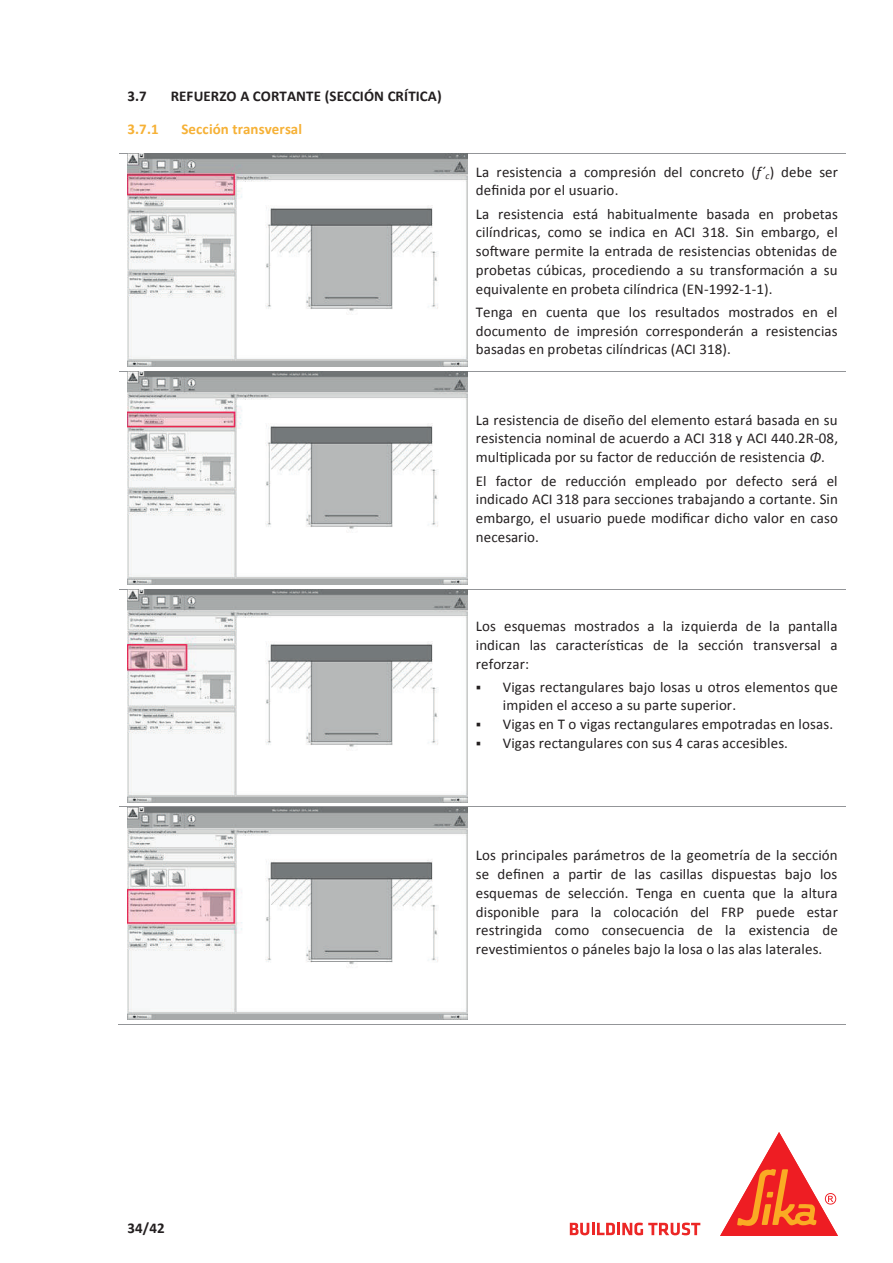
<style>
.page{position:relative;width:893px;height:1263px;background:#fff}
.page>*{position:absolute;margin:0;border:0;box-sizing:border-box;transform-origin:0 0}
.t1{font:15px/18.8px "Calibri";letter-spacing:.005em;color:#231f20;text-align:justify}
.t2{font:700 15px "Calibri";letter-spacing:.01em;color:#231f20}
.t3{font:700 15px "Calibri";letter-spacing:.005em;color:#f6b136}
.s1{font-style:italic}
</style>
<div class="page">
<svg style="left:570px;top:1222px;width:130px;height:13px"></svg>
<svg style="left:720px;top:1132px;width:118px;height:104px"></svg>
<hr style="left:120px;top:153px;width:348px;height:1px;background:#939598">
<hr style="left:469px;top:153px;width:377px;height:1px;background:#939598">
<hr style="left:120px;top:371px;width:348px;height:1px;background:#939598">
<hr style="left:469px;top:371px;width:377px;height:1px;background:#939598">
<hr style="left:120px;top:589px;width:348px;height:1px;background:#939598">
<hr style="left:469px;top:589px;width:377px;height:1px;background:#939598">
<hr style="left:120px;top:806px;width:348px;height:1px;background:#939598">
<hr style="left:469px;top:806px;width:377px;height:1px;background:#939598">
<hr style="left:118px;top:1024px;width:350px;height:1px;background:#939598">
<hr style="left:467px;top:1024px;width:379px;height:1px;background:#939598">
<img style="left:128px;top:154px;width:340px;height:212px">
<img style="left:128px;top:372px;width:340px;height:212px">
<img style="left:128px;top:590px;width:340px;height:212px">
<img style="left:128px;top:807px;width:340px;height:213px">
<p class="t2" style="left:128px;top:86px;width:21px">3.7</p>
<p class="t2" style="left:171px;top:86px;width:272px">REFUERZO A CORTANTE (SECCIÓN CRÍTICA)</p>
<p class="t3" style="left:128px;top:120px;width:32px">3.7.1</p>
<p class="t3" style="left:182px;top:120px;width:122px">Sección transversal</p>
<p class="t1" style="left:476px;top:162px;width:364px">La resistencia a compresión del concreto (<span class="s1">f´</span><sub>c</sub>) debe ser definida por el usuario.</p>
<p class="t1" style="left:476px;top:204px;width:364px">La resistencia está habitualmente basada en probetas cilíndricas, como se indica en ACI 318. Sin embargo, el software permite la entrada de resistencias obtenidas de probetas cúbicas, procediendo a su transformación a su equivalente en probeta cilíndrica (EN-1992-1-1).</p>
<p class="t1" style="left:476px;top:303px;width:363px">Tenga en cuenta que los resultados mostrados en el documento de impresión corresponderán a resistencias basadas en probetas cilíndricas (ACI 318).</p>
<p class="t1" style="left:476px;top:410px;width:364px">La resistencia de diseño del elemento estará basada en su resistencia nominal de acuerdo a ACI 318 y ACI 440.2R-08, multiplicada por su factor de reducción de resistencia <span class="s1">Φ</span>.</p>
<p class="t1" style="left:476px;top:471px;width:364px">El factor de reducción empleado por defecto será el indicado ACI 318 para secciones trabajando a cortante. Sin embargo, el usuario puede modificar dicho valor en caso necesario.</p>
<p class="t1" style="left:476px;top:617px;width:363px">Los esquemas mostrados a la izquierda de la pantalla indican las características de la sección transversal a reforzar:</p>
<p class="t1" style="left:503px;top:677px;width:336px;text-indent:-27px">▪ Vigas rectangulares bajo losas u otros elementos que impiden el acceso a su parte superior.</p>
<p class="t1" style="left:476px;top:715px;width:359px">▪ Vigas en T o vigas rectangulares empotradas en losas.</p>
<p class="t1" style="left:476px;top:734px;width:314px">▪ Vigas rectangulares con sus 4 caras accesibles.</p>
<p class="t1" style="left:476px;top:846px;width:364px">Los principales parámetros de la geometría de la sección se definen a partir de las casillas dispuestas bajo los esquemas de selección. Tenga en cuenta que la altura disponible para la colocación del FRP puede estar restringida como consecuencia de la existencia de revestimientos o páneles bajo la losa o las alas laterales.</p>
<p class="t2" style="left:128px;top:1219px;width:39px">34/42</p>
</div>
